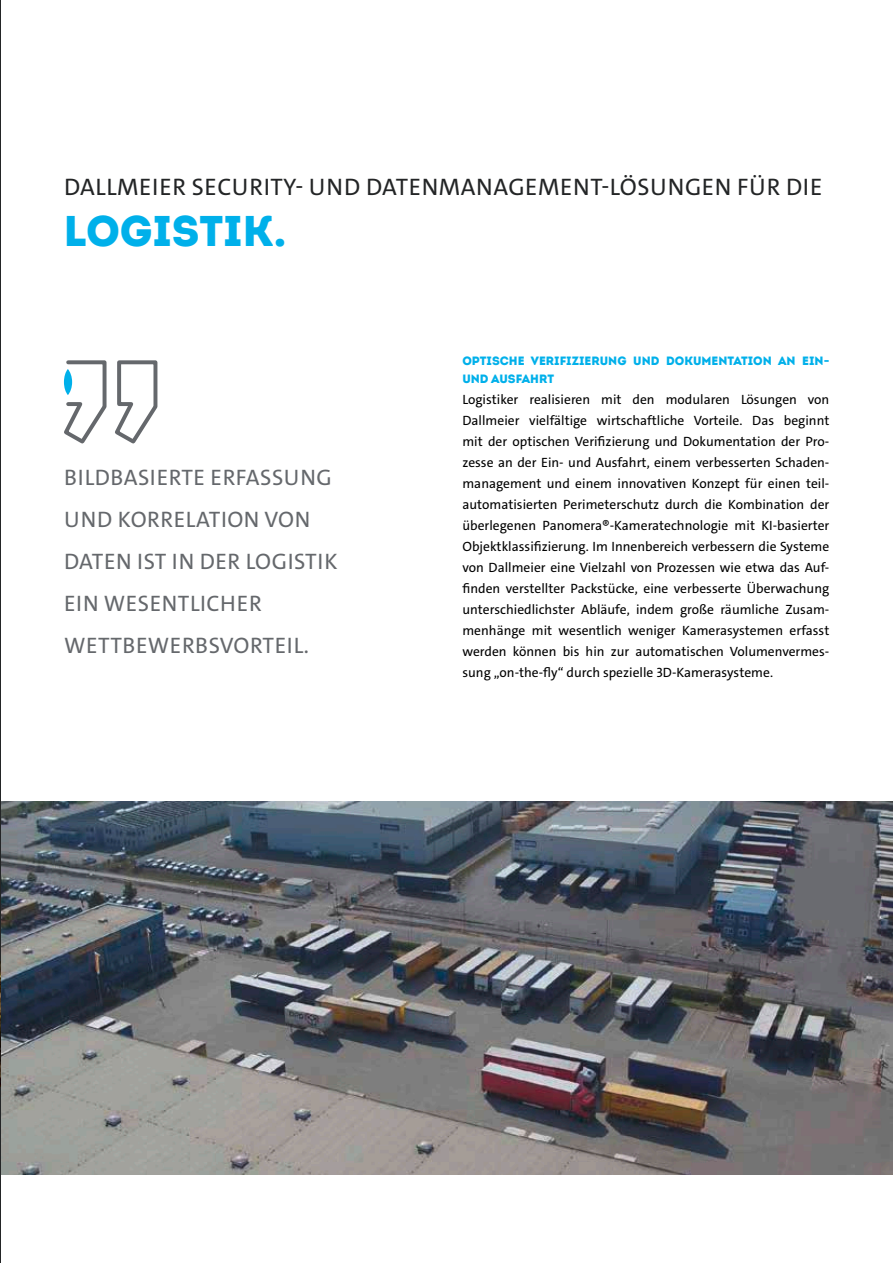
<style>
.page{position:relative;width:893px;height:1263px;background:#fff}
.page>*{position:absolute;margin:0;border:0;box-sizing:border-box;transform-origin:0 0}
.t1{font:42.75px "Intro Black Caps";color:#00b0ea}
.t2{font:24px "The Sans C4 s";letter-spacing:.025em;color:#232526}
.t3{font:22.5px/42px "The Sans C4 s";letter-spacing:.025em;color:#65686c}
.t4{font:13.5px/21px "The Sans C4 s";color:#000;text-align:justify}
.t5{font:12px/18px "Intro Black Caps";color:#00b0ea}
</style>
<div class="page">
<img style="left:0;top:801px;width:893px;height:373px">
<svg style="left:63px;top:360px;width:95px;height:84px"></svg>
<svg style="left:64px;top:369px;width:8px;height:26px"></svg>
<img style="left:0;top:961px;width:1px;height:125px">
<h2 class="t2" style="left:64px;top:171px;width:760px">DALLMEIER SECURITY- UND DATENMANAGEMENT-LÖSUNGEN FÜR DIE</h2>
<h1 class="t1" style="left:64px;top:203px;width:224px">LOGISTIK.</h1>
<h3 class="t3" style="left:64px;top:456px;width:275px">BILDBASIERTE ERFASSUNG<br>UND KORRELATION VON<br>DATEN IST IN DER LOGISTIK<br>EIN WESENTLICHER<br>WETTBEWERBSVORTEIL.</h3>
<p class="t5" style="left:462px;top:352px;width:368px">OPTISCHE VERIFIZIERUNG UND DOKUMENTATION AN EIN-<br>UND AUSFAHRT</p>
<p class="t4" style="left:462px;top:389px;width:368px">Logistiker realisieren mit den modularen Lösungen von Dallmeier vielfältige wirtschaftliche Vorteile. Das beginnt mit der optischen Verifizierung und Dokumentation der Pro&shy;zesse an der Ein- und Ausfahrt, einem verbesserten Schaden&shy;management und einem innovativen Konzept für einen teil&shy;automatisierten Perimeterschutz durch die Kombination der überlegenen Panomera®-Kameratechnologie mit KI-basierter Objektklassifizierung. Im Innenbereich verbessern die Systeme von Dallmeier eine Vielzahl von Prozessen wie etwa das Auf&shy;finden verstellter Packstücke, eine verbesserte Überwachung unterschiedlichster Abläufe, indem große räumliche Zusam&shy;menhänge mit wesentlich weniger Kamerasystemen erfasst werden können bis hin zur automatischen Volumenvermes&shy;sung „on-the-fly“ durch spezielle 3D-Kamerasysteme.</p>
</div>
